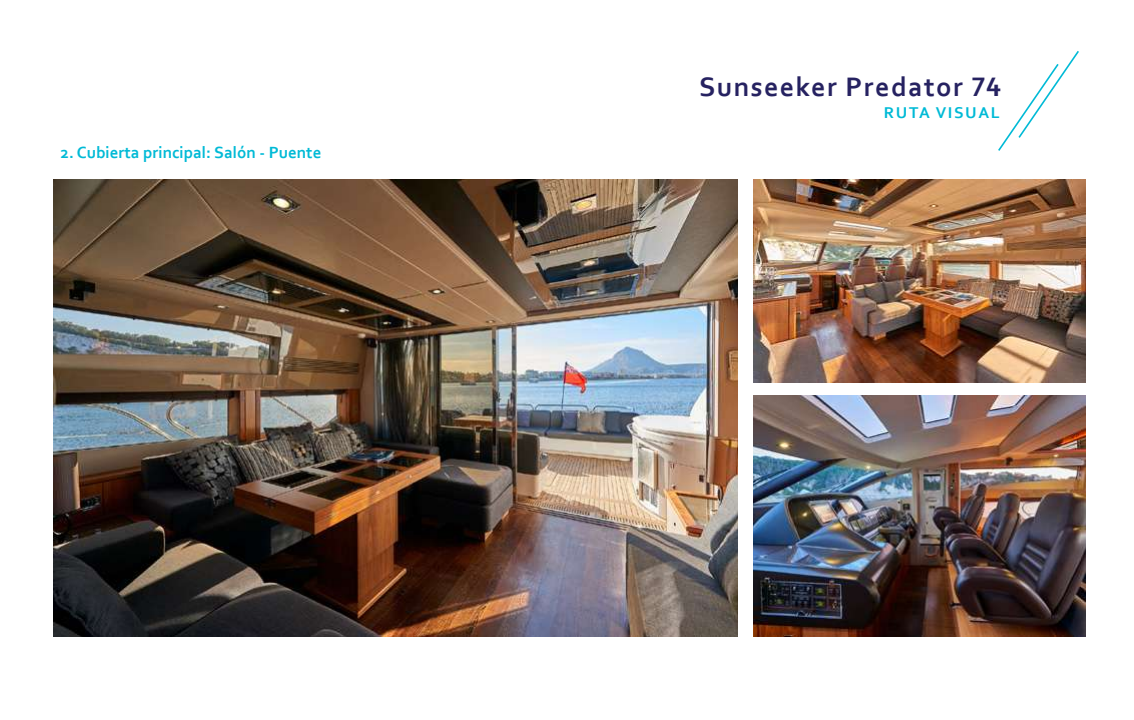
<style>
.page{position:relative;width:1134px;height:720px;background:#fff}
.page>*{position:absolute;margin:0;border:0;box-sizing:border-box;transform-origin:0 0}
.t1{font:700 28px "Corbel";letter-spacing:.05em;color:#262261}
.t2{font:700 17px "Corbel";color:#00bad6}
.t3{font:700 16.4px "Corbel";letter-spacing:.1em;color:#00bad6}
</style>
<div class="page">
<img style="left:754px;top:396px;width:331px;height:240px">
<img style="left:54px;top:179px;width:683px;height:457px">
<img style="left:754px;top:179px;width:331px;height:203px">
<svg style="left:998px;top:51px;width:81px;height:100px"></svg>
<p class="t2" style="left:61px;top:142px;width:262px">2. Cubierta principal: Salón - Puente</p>
<h1 class="t1" style="left:699px;top:69px;width:303px">Sunseeker Predator 74</h1>
<p class="t3" style="left:884px;top:102px;width:118px">RUTA VISUAL</p>
</div>
